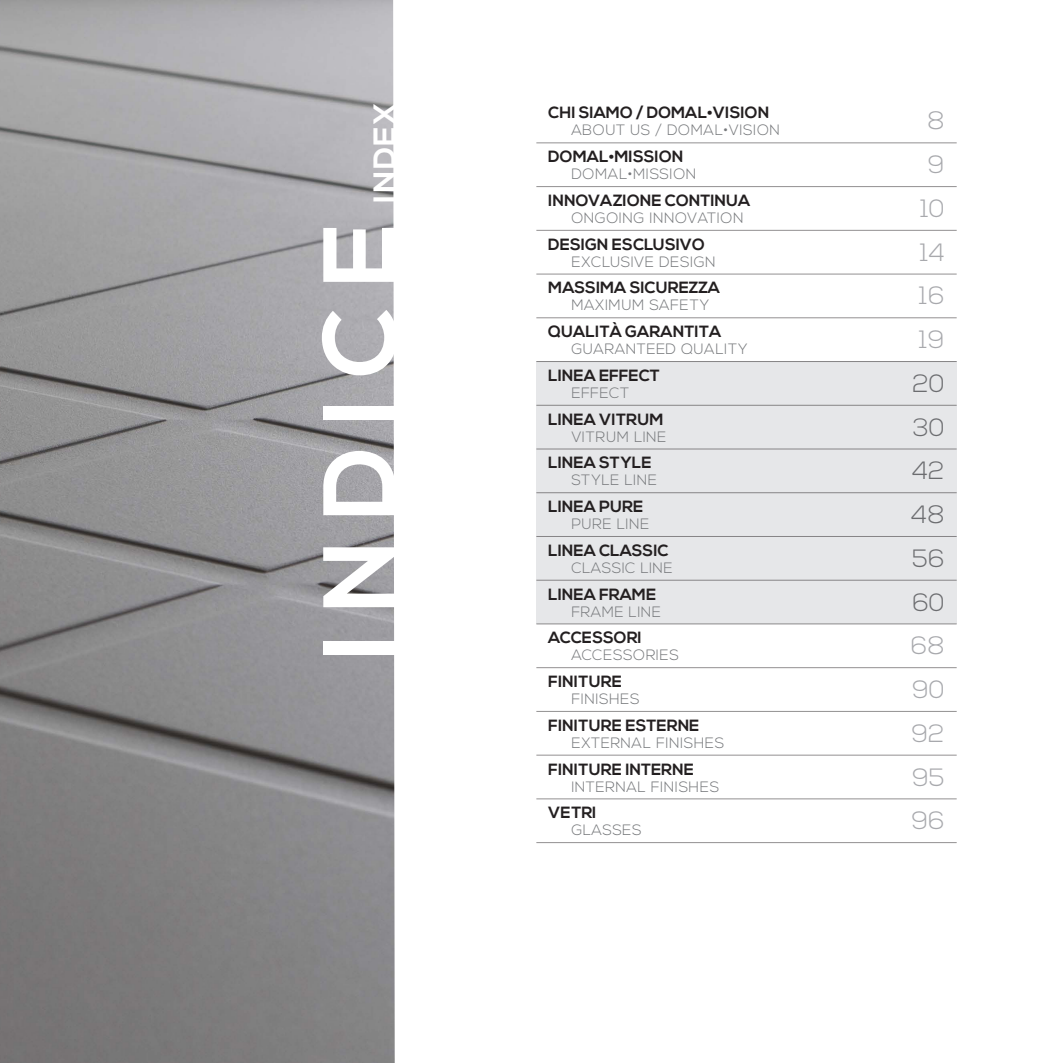
<style>
.page{position:relative;width:1063px;height:1063px;background:#fff}
.page>*{position:absolute;margin:0;border:0;box-sizing:border-box;transform-origin:0 0}
.t1{font:700 102.88px "Nexa";letter-spacing:.2em;color:#fff}
.t2{font:700 31.25px "Nexa";letter-spacing:.05em;color:#fff}
.t3{font:300 25px "Nexa";color:#a8a9ad}
.t4{font:300 25px "Nexa";color:#6c6d70}
.t5{font:700 16.25px "Nexa";color:#231f20}
.t6{font:300 15px "Nexa";letter-spacing:.03em;color:#76787b}
</style>
<div class="page">
<img style="left:0;top:0;width:395px;height:1063px">
<div style="left:536px;top:362px;width:421px;height:262px;background:#e6e7e9"></div>
<hr style="left:536px;top:143px;width:421px;height:1px;background:#231f20">
<hr style="left:536px;top:186px;width:421px;height:1px;background:#231f20">
<hr style="left:536px;top:230px;width:421px;height:1px;background:#231f20">
<hr style="left:536px;top:274px;width:421px;height:1px;background:#231f20">
<hr style="left:536px;top:318px;width:421px;height:1px;background:#231f20">
<hr style="left:536px;top:361px;width:421px;height:1px;background:#231f20">
<hr style="left:536px;top:405px;width:421px;height:1px;background:#231f20">
<hr style="left:536px;top:449px;width:421px;height:1px;background:#231f20">
<hr style="left:536px;top:492px;width:421px;height:1px;background:#231f20">
<hr style="left:536px;top:536px;width:421px;height:1px;background:#231f20">
<hr style="left:536px;top:580px;width:421px;height:1px;background:#231f20">
<hr style="left:536px;top:624px;width:421px;height:1px;background:#231f20">
<hr style="left:536px;top:667px;width:421px;height:1px;background:#231f20">
<hr style="left:536px;top:711px;width:421px;height:1px;background:#231f20">
<hr style="left:536px;top:755px;width:421px;height:1px;background:#231f20">
<hr style="left:536px;top:799px;width:421px;height:1px;background:#231f20">
<hr style="left:536px;top:842px;width:421px;height:1px;background:#231f20">
<p class="t2" style="left:367px;top:203px;width:102px;rotate:-90deg">INDEX</p>
<p class="t1" style="left:300px;top:660px;width:439px;rotate:-90deg">INDICE</p>
<p class="t5" style="left:548px;top:104px;width:222px">CHI SIAMO / DOMAL•VISION</p>
<p class="t5" style="left:548px;top:147px;width:137px">DOMAL•MISSION</p>
<p class="t5" style="left:548px;top:191px;width:204px">INNOVAZIONE CONTINUA</p>
<p class="t5" style="left:548px;top:235px;width:158px">DESIGN ESCLUSIVO</p>
<p class="t5" style="left:548px;top:279px;width:173px">MASSIMA SICUREZZA</p>
<p class="t5" style="left:548px;top:322px;width:174px">QUALITÀ GARANTITA</p>
<p class="t5" style="left:548px;top:366px;width:113px">LINEA EFFECT</p>
<p class="t5" style="left:548px;top:410px;width:117px">LINEA VITRUM</p>
<p class="t5" style="left:548px;top:454px;width:105px">LINEA STYLE</p>
<p class="t5" style="left:548px;top:497px;width:97px">LINEA PURE</p>
<p class="t5" style="left:548px;top:541px;width:121px">LINEA CLASSIC</p>
<p class="t5" style="left:548px;top:585px;width:109px">LINEA FRAME</p>
<p class="t5" style="left:548px;top:629px;width:95px">ACCESSORI</p>
<p class="t5" style="left:548px;top:672px;width:75px">FINITURE</p>
<p class="t5" style="left:548px;top:716px;width:153px">FINITURE ESTERNE</p>
<p class="t5" style="left:548px;top:760px;width:147px">FINITURE INTERNE</p>
<p class="t5" style="left:548px;top:804px;width:50px">VETRI</p>
<p class="t6" style="left:571px;top:121px;width:210px">ABOUT US / DOMAL•VISION</p>
<p class="t6" style="left:571px;top:165px;width:127px">DOMAL•MISSION</p>
<p class="t6" style="left:571px;top:209px;width:174px">ONGOING INNOVATION</p>
<p class="t6" style="left:571px;top:253px;width:146px">EXCLUSIVE DESIGN</p>
<p class="t6" style="left:571px;top:296px;width:140px">MAXIMUM SAFETY</p>
<p class="t6" style="left:571px;top:340px;width:178px">GUARANTEED QUALITY</p>
<p class="t6" style="left:571px;top:384px;width:59px">EFFECT</p>
<p class="t6" style="left:571px;top:428px;width:97px">VITRUM LINE</p>
<p class="t6" style="left:571px;top:471px;width:87px">STYLE LINE</p>
<p class="t6" style="left:571px;top:515px;width:79px">PURE LINE</p>
<p class="t6" style="left:571px;top:559px;width:103px">CLASSIC LINE</p>
<p class="t6" style="left:571px;top:603px;width:91px">FRAME LINE</p>
<p class="t6" style="left:571px;top:646px;width:109px">ACCESSORIES</p>
<p class="t6" style="left:571px;top:690px;width:70px">FINISHES</p>
<p class="t6" style="left:571px;top:734px;width:155px">EXTERNAL FINISHES</p>
<p class="t6" style="left:571px;top:778px;width:149px">INTERNAL FINISHES</p>
<p class="t6" style="left:571px;top:821px;width:72px">GLASSES</p>
<p class="t3" style="left:928px;top:107px;width:18px">8</p>
<p class="t3" style="left:928px;top:150px;width:18px">9</p>
<p class="t3" style="left:921px;top:194px;width:26px">10</p>
<p class="t3" style="left:920px;top:238px;width:26px">14</p>
<p class="t3" style="left:919px;top:282px;width:27px">16</p>
<p class="t3" style="left:919px;top:325px;width:27px">19</p>
<p class="t4" style="left:912px;top:369px;width:34px">20</p>
<p class="t4" style="left:913px;top:413px;width:33px">30</p>
<p class="t4" style="left:912px;top:457px;width:34px">42</p>
<p class="t4" style="left:911px;top:500px;width:35px">48</p>
<p class="t4" style="left:912px;top:544px;width:34px">56</p>
<p class="t4" style="left:912px;top:588px;width:34px">60</p>
<p class="t3" style="left:911px;top:632px;width:35px">68</p>
<p class="t3" style="left:912px;top:675px;width:34px">90</p>
<p class="t3" style="left:911px;top:719px;width:35px">92</p>
<p class="t3" style="left:912px;top:763px;width:34px">95</p>
<p class="t3" style="left:911px;top:807px;width:35px">96</p>
</div>
